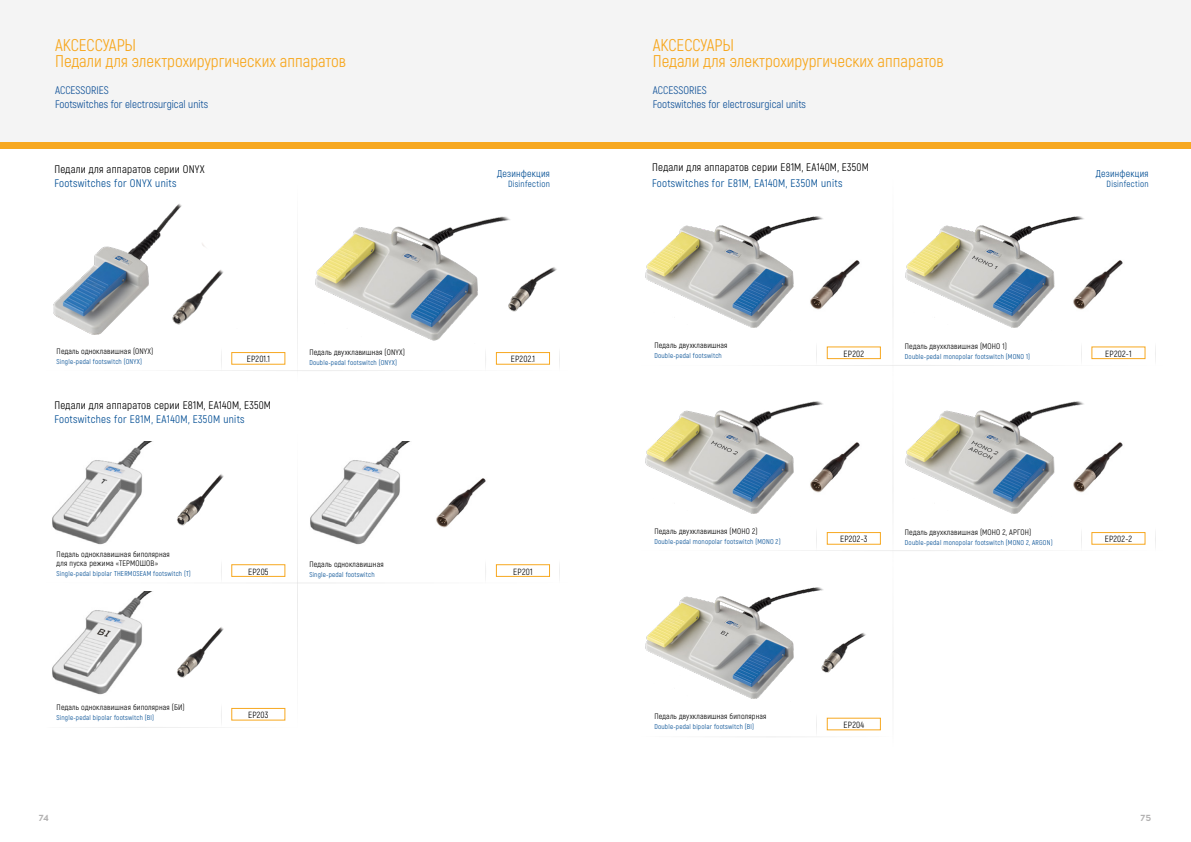
<style>
.page{position:relative;width:1191px;height:842px;background:#fff}
.page>*{position:absolute;margin:0;border:0;box-sizing:border-box;transform-origin:0 0}
.t1{font:17px/16px "Akrobat";color:#f7a820}
.t2{font:11px "Akrobat";letter-spacing:.02em;color:#000}
.t3{font:11px "Akrobat";letter-spacing:.03em;color:#004d93}
.t4{font:11px/14px "Akrobat";color:#115298}
.t5{font:10px "Akrobat";letter-spacing:.02em;color:#004d93}
.t6{font:9px "Akrobat";letter-spacing:.02em;color:#000}
.t7{font:9px "Akrobat";letter-spacing:.03em;color:#004d93}
.t8{font:700 9px "Acrom";color:#b3b2b2}
.t9{font:8px/9px "Akrobat";letter-spacing:.02em;color:#000}
.t10{font:7px "Akrobat";letter-spacing:.03em;color:#004d93}
</style>
<div class="page">
<div style="left:595px;top:140px;width:596px;height:9px;background:#f7a820"></div>
<div style="left:0;top:140px;width:595px;height:9px;background:#f7a820"></div>
<div style="left:595px;top:0;width:596px;height:142px;background:#f4f4f4"></div>
<div style="left:0;top:0;width:595px;height:142px;background:#f4f4f4"></div>
<svg style="left:206px;top:244px;width:354px;height:127px"></svg>
<svg style="left:85px;top:521px;width:475px;height:207px"></svg>
<img style="left:53px;top:204px;width:199px;height:136px">
<img style="left:158px;top:618px;width:93px;height:74px">
<img style="left:158px;top:474px;width:93px;height:66px">
<img style="left:52px;top:441px;width:102px;height:104px">
<img style="left:52px;top:592px;width:102px;height:104px">
<img style="left:309px;top:441px;width:102px;height:104px">
<img style="left:307px;top:216px;width:253px;height:129px">
<svg style="left:750px;top:346px;width:406px;height:391px"></svg>
<img style="left:645px;top:216px;width:178px;height:112px">
<img style="left:645px;top:378px;width:182px;height:138px">
<img style="left:645px;top:563px;width:231px;height:139px">
<img style="left:905px;top:216px;width:179px;height:112px">
<img style="left:905px;top:378px;width:188px;height:138px">
<img style="left:432px;top:478px;width:56px;height:54px">
<img style="left:806px;top:256px;width:54px;height:58px">
<img style="left:806px;top:439px;width:56px;height:57px">
<img style="left:1070px;top:256px;width:53px;height:58px">
<img style="left:1070px;top:439px;width:55px;height:57px">
<h1 class="t1" style="left:55px;top:37px;width:292px">АКСЕССУАРЫ<br>Педали для электрохирургических аппаратов</h1>
<h2 class="t4" style="left:55px;top:83px;width:155px">ACCESSORIES<br>Footswitches for electrosurgical units</h2>
<h2 class="t2" style="left:54px;top:163px;width:152px">Педали для аппаратов серии ONYX</h2>
<h2 class="t3" style="left:54px;top:177px;width:124px">Footswitches for ONYX units</h2>
<p class="t9" style="left:57px;top:347px;width:98px">Педаль одноклавишная (ONYX)</p>
<p class="t10" style="left:57px;top:357px;width:87px">Single-pedal footswitch (ONYX)</p>
<p class="t6" style="left:247px;top:354px;width:25px">ЕР201.1</p>
<h2 class="t2" style="left:54px;top:399px;width:218px">Педали для аппаратов серии E81М, EA140М, E350М</h2>
<h2 class="t3" style="left:54px;top:413px;width:192px">Footswitches for E81M, EA140M, E350M units</h2>
<p class="t9" style="left:309px;top:347px;width:97px">Педаль двухклавишная (ONYX)</p>
<p class="t10" style="left:309px;top:358px;width:89px">Double-pedal footswitch (ONYX)</p>
<p class="t9" style="left:57px;top:550px;width:115px">Педаль одноклавишная биполярная для пуска режима «ТЕРМОШОВ»</p>
<p class="t10" style="left:57px;top:569px;width:136px">Single-pedal bipolar THERMOSEAM footswitch (Т)</p>
<p class="t9" style="left:57px;top:702px;width:130px">Педаль одноклавишная биполярная (БИ)</p>
<p class="t10" style="left:57px;top:713px;width:99px">Single-pedal bipolar footswitch (BI)</p>
<p class="t6" style="left:248px;top:566px;width:22px">ЕР205</p>
<p class="t9" style="left:309px;top:559px;width:76px">Педаль одноклавишная</p>
<p class="t10" style="left:309px;top:570px;width:67px">Single-pedal footswitch</p>
<p class="t6" style="left:248px;top:710px;width:22px">ЕР203</p>
<h3 class="t5" style="left:497px;top:168px;width:54px">Дезинфекция</h3>
<p class="t7" style="left:508px;top:179px;width:43px">Disinfection</p>
<p class="t6" style="left:511px;top:354px;width:26px">ЕР202.1</p>
<p class="t6" style="left:513px;top:566px;width:21px">ЕР201</p>
<h1 class="t1" style="left:653px;top:37px;width:292px">АКСЕССУАРЫ<br>Педали для электрохирургических аппаратов</h1>
<h2 class="t4" style="left:653px;top:83px;width:155px">ACCESSORIES<br>Footswitches for electrosurgical units</h2>
<h2 class="t2" style="left:652px;top:161px;width:218px">Педали для аппаратов серии E81М, EA140М, E350М</h2>
<h2 class="t3" style="left:652px;top:177px;width:192px">Footswitches for E81M, EA140M, E350M units</h2>
<p class="t9" style="left:654px;top:341px;width:75px">Педаль двухклавишная</p>
<p class="t10" style="left:654px;top:352px;width:69px">Double-pedal footswitch</p>
<p class="t6" style="left:843px;top:348px;width:22px">ЕР202</p>
<p class="t9" style="left:905px;top:342px;width:104px">Педаль двухклавишная (МОНО 1)</p>
<p class="t10" style="left:905px;top:352px;width:127px">Double-pedal monopolar footswitch (MONO 1)</p>
<h3 class="t5" style="left:1095px;top:168px;width:54px">Дезинфекция</h3>
<p class="t7" style="left:1106px;top:179px;width:43px">Disinfection</p>
<p class="t6" style="left:1105px;top:348px;width:28px">ЕР202-1</p>
<p class="t9" style="left:654px;top:527px;width:105px">Педаль двухклавишная (МОНО 2)</p>
<p class="t10" style="left:654px;top:537px;width:128px">Double-pedal monopolar footswitch (MONO 2)</p>
<p class="t6" style="left:840px;top:534px;width:29px">ЕР202-3</p>
<p class="t9" style="left:905px;top:527px;width:128px">Педаль двухклавишная (МОНО 2, АРГОН)</p>
<p class="t10" style="left:905px;top:538px;width:149px">Double-pedal monopolar footswitch (MONO 2, ARGON)</p>
<p class="t6" style="left:1104px;top:534px;width:29px">ЕР202-2</p>
<p class="t9" style="left:654px;top:712px;width:113px">Педаль двухклавишная биполярная</p>
<p class="t10" style="left:654px;top:723px;width:101px">Double-pedal bipolar footswitch (BI)</p>
<p class="t6" style="left:843px;top:719px;width:22px">ЕР204</p>
<p class="t8" style="left:39px;top:811px;width:12px">74</p>
<p class="t8" style="left:1140px;top:811px;width:12px">75</p>
</div>
